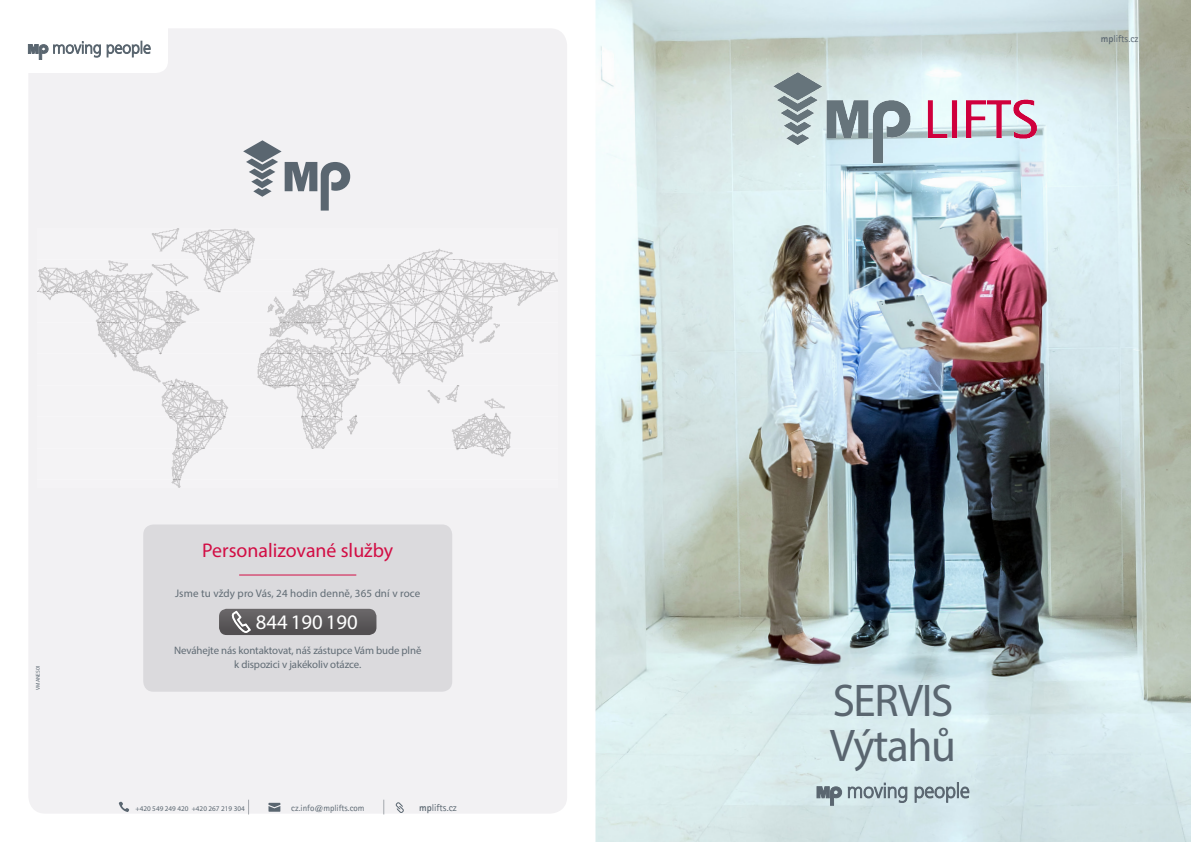
<style>
.page{position:relative;width:1191px;height:842px;background:#fff}
.page>*{position:absolute;margin:0;border:0;box-sizing:border-box;transform-origin:0 0}
.t1{font:46px "Myriad Pro";letter-spacing:-.03em;color:#5a6670}
.t2{font:20.8px "Myriad Pro";color:#fff}
.t3{font:19.9px "Myriad Pro";color:#d20d44}
.t4{font:11px "Myriad Pro";letter-spacing:.01em;color:#616c75}
.t5{font:10.8px/13.5px "Myriad Pro";letter-spacing:-.01em;color:#616c75;text-align:center}
.t6{font:10px "Agfa Rotis Sans Serif";color:#5a6670}
.t7{font:9px "Agfa Rotis Sans Serif";color:#5a6670}
.t8{font:7.2px "Myriad Pro";color:#5a6670}
.t9{font:5.5px "Myriad Pro";letter-spacing:-.015em;color:#5a6670}
.s1{font-weight:700}
</style>
<div class="page">
<div style="left:29px;top:29px;width:538px;height:785px;background:#f2f1f3"></div>
<img style="left:38px;top:228px;width:520px;height:260px">
<svg style="left:28px;top:41px;width:122px;height:19px"></svg>
<div style="left:143px;top:524px;width:309px;height:168px;background:#dbdadd;border-radius:10px"></div>
<hr style="left:239px;top:575px;width:117px;height:1px;background:#d20d44">
<div style="left:219px;top:609px;width:157px;height:26px;background:linear-gradient(to bottom,#6a6769,#504d4f);border-radius:8px"></div>
<svg style="left:230px;top:611px;width:21px;height:22px"></svg>
<svg style="left:243px;top:140px;width:107px;height:71px"></svg>
<img style="left:595px;top:0;width:596px;height:842px">
<svg style="left:817px;top:787px;width:24px;height:18px"></svg>
<svg style="left:848px;top:782px;width:121px;height:21px;background:#afc0c6"></svg>
<svg style="left:119px;top:802px;width:10px;height:10px"></svg>
<svg style="left:268px;top:803px;width:12px;height:9px"></svg>
<svg style="left:248px;top:800px;width:1px;height:14px"></svg>
<svg style="left:383px;top:800px;width:1px;height:14px"></svg>
<svg style="left:396px;top:802px;width:8px;height:11px"></svg>
<img style="left:760px;top:71px;width:285px;height:94px">
<p class="t9" style="left:35px;top:690px;width:26px;rotate:-90deg">VMANES01</p>
<h3 class="t3" style="left:202px;top:538px;width:193px">Personalizované služby</h3>
<p class="t4" style="left:175px;top:587px;width:247px">Jsme tu vždy pro Vás, 24 hodin denně, 365 dní v roce</p>
<h2 class="t2" style="left:256px;top:609px;width:103px">844 190 190</h2>
<p class="t5" style="left:174px;top:644px;width:249px">Neváhejte nás kontaktovat, náš zástupce Vám bude plně k dispozici v jakékoliv otázce.</p>
<p class="t8" style="left:135px;top:804px;width:111px">+420 549 249 420 +420 267 219 304</p>
<p class="t7" style="left:291px;top:802px;width:75px">cz.info@mplifts.com</p>
<p class="t6" style="left:419px;top:802px;width:39px"><span class="s1">mp</span>lifts.cz</p>
<p class="t6" style="left:1100px;top:32px;width:39px"><span class="s1">mp</span>lifts.cz</p>
<h1 class="t1" style="left:832px;top:672px;width:122px">SERVIS</h1>
<h1 class="t1" style="left:830px;top:718px;width:127px">Výtahů</h1>
</div>
